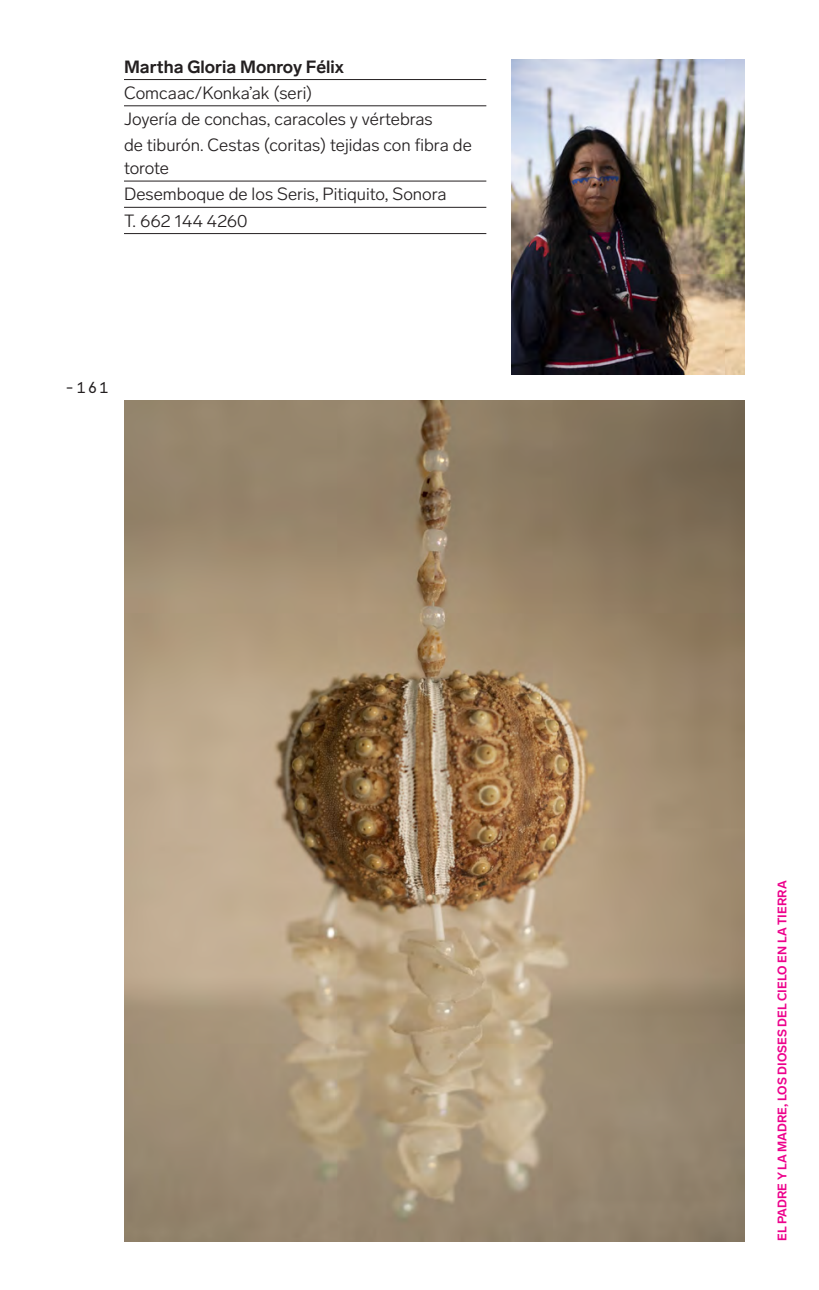
<style>
.page{position:relative;width:819px;height:1290px;background:#fff}
.page>*{position:absolute;margin:0;border:0;box-sizing:border-box;transform-origin:0 0}
.t1{font:300 17.5px/26.2px "Lab Grotesque";color:#231f20}
.t2{font:700 17.5px "Lab Grotesque";color:#231f20}
.t3{font:15.75px "Apercu Pro Mono";color:#231f20}
.t4{font:700 12.25px "Lab Grotesque";color:#ed028c}
</style>
<div class="page">
<hr style="left:124px;top:79px;width:362px;height:1px;background:#231f20">
<hr style="left:124px;top:105px;width:362px;height:1px;background:#231f20">
<hr style="left:124px;top:181px;width:362px;height:1px;background:#231f20">
<hr style="left:124px;top:207px;width:362px;height:1px;background:#231f20">
<hr style="left:124px;top:233px;width:362px;height:1px;background:#231f20">
<img style="left:511px;top:60px;width:233px;height:315px">
<img style="left:124px;top:401px;width:620px;height:840px">
<p class="t2" style="left:124px;top:56px;width:221px">Martha Gloria Monroy Félix</p>
<p class="t1" style="left:124px;top:80px;width:349px">Comcaac/Konka’ak (seri)<br>Joyería de conchas, caracoles y vértebras<br>de tiburón. Cestas (coritas) tejidas con fibra de</p>
<p class="t1" style="left:124px;top:155px;width:324px">torote<br>Desemboque de los Seris, Pitiquito, Sonora<br>T. 662 144 4260</p>
<p class="t3" style="left:65px;top:376px;width:45px">-161</p>
<p class="t4" style="left:774px;top:1241px;width:362px;rotate:-90deg">EL PADRE Y LA MADRE, LOS DIOSES DEL CIELO EN LA TIERRA</p>
</div>
